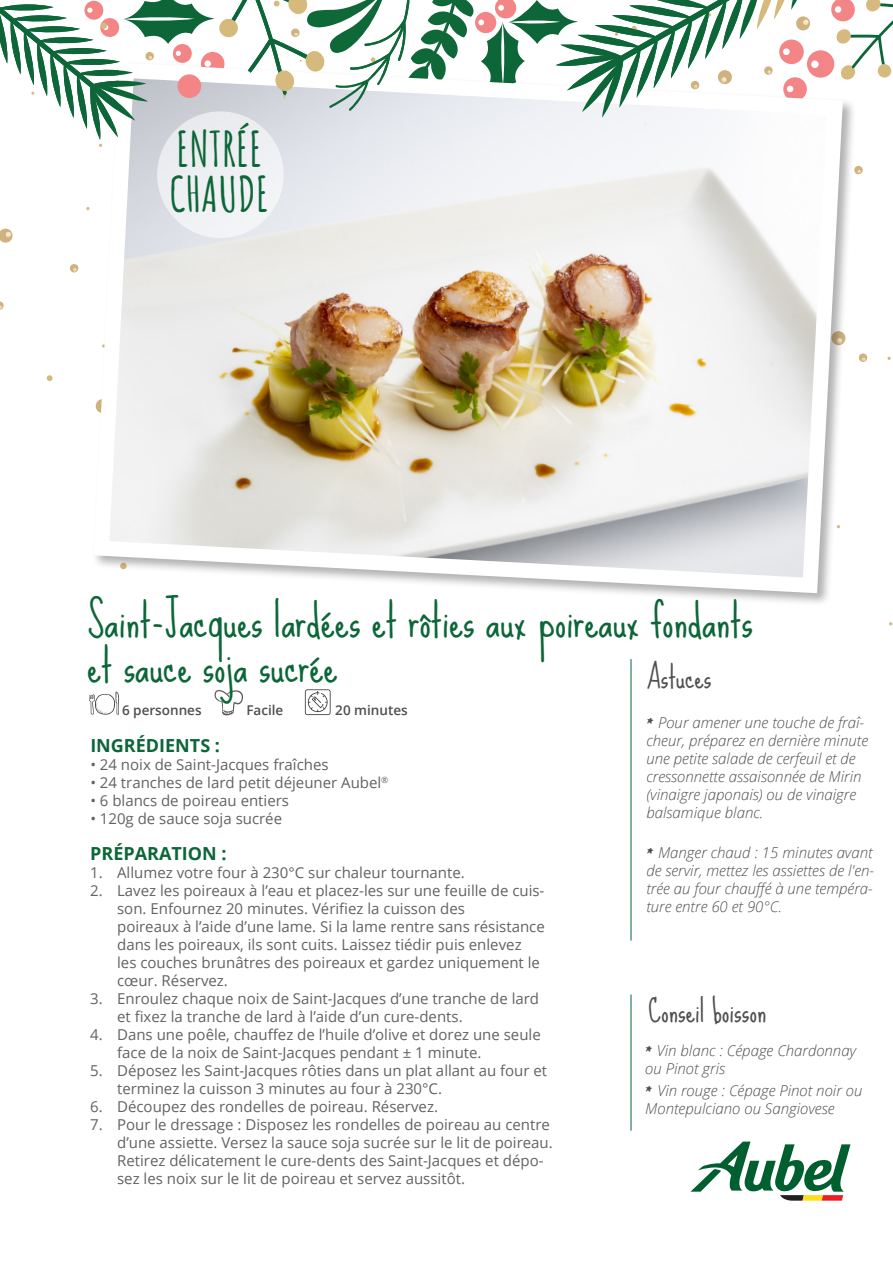
<style>
.page{position:relative;width:893px;height:1263px;background:#fff}
.page>*{position:absolute;margin:0;border:0;box-sizing:border-box;transform-origin:0 0}
.t1{font:700 48px "Amatic SC";color:#0c6638}
.t2{font:45px "Sue Ellen Francisco";color:#0c6638}
.t3{font:30px "Sue Ellen Francisco";color:#4e4f50}
.t4{font:700 18px "Open Sans";color:#0c6638}
.t5{font:15px/18px "Open Sans";color:#626265}
.t6{font:italic 300 15px/18px "Open Sans";color:#4e4f50}
.t7{font:600 13.5px "Open Sans";color:#4e4f50}
.s1{font-family:"Sue Ellen Francisco";font-weight:400;font-style:normal;font-size:18px}
</style>
<div class="page">
<svg style="left:0;top:229px;width:13px;height:14px"></svg>
<svg style="left:858px;top:353px;width:10px;height:9px"></svg>
<svg style="left:856px;top:166px;width:7px;height:8px"></svg>
<svg style="left:70px;top:264px;width:9px;height:8px"></svg>
<svg style="left:0;top:301px;width:4px;height:9px"></svg>
<svg style="left:887px;top:357px;width:4px;height:3px"></svg>
<svg style="left:47px;top:375px;width:6px;height:6px"></svg>
<img style="left:86px;top:154px;width:765px;height:447px">
<div style="left:157px;top:111px;width:127px;height:127px;background:#eff1f4;border-radius:50%"></div>
<svg style="left:0;top:0;width:893px;height:154px"></svg>
<hr style="left:631px;top:659px;width:1px;height:281px;background:#0c6638">
<hr style="left:631px;top:994px;width:1px;height:137px;background:#0c6638">
<svg style="left:89px;top:691px;width:30px;height:24px"></svg>
<svg style="left:215px;top:690px;width:28px;height:25px"></svg>
<svg style="left:305px;top:689px;width:26px;height:26px"></svg>
<svg style="left:690px;top:1141px;width:160px;height:59px"></svg>
<p class="t1" style="left:176px;top:112px;width:88px">ENTRÉE</p>
<p class="t1" style="left:170px;top:157px;width:101px">CHAUDE</p>
<p class="t2" style="left:87px;top:595px;width:667px">Saint-Jacques lardées et rôties aux poireaux fondants</p>
<p class="t2" style="left:87px;top:640px;width:252px">et sauce soja sucrée</p>
<p class="t3" style="left:646px;top:660px;width:67px">Astuces</p>
<p class="t6" style="left:646px;top:713px;width:223px"><span class="s1">*</span> Pour amener une touche de fraî&shy;cheur, préparez en dernière minute une petite salade de cerfeuil et de cressonnette assaisonnée de Mirin (vinaigre japonais) ou de vinaigre balsamique blanc.</p>
<p class="t6" style="left:646px;top:843px;width:229px;text-align:justify"><span class="s1">*</span> Manger chaud : 15 minutes avant de servir, mettez les assiettes de l'en&shy;trée au four chauffé à une tempéra&shy;ture entre 60 et 90°C.</p>
<p class="t7" style="left:122px;top:700px;width:81px">6 personnes</p>
<p class="t7" style="left:246px;top:700px;width:39px">Facile</p>
<p class="t7" style="left:335px;top:700px;width:74px">20 minutes</p>
<p class="t4" style="left:90px;top:733px;width:131px">INGRÉDIENTS :</p>
<p class="t5" style="left:90px;top:755px;width:240px">• 24 noix de Saint-Jacques fraîches</p>
<p class="t5" style="left:90px;top:773px;width:300px">• 24 tranches de lard petit déjeuner Aubel<sup>®</sup></p>
<p class="t5" style="left:90px;top:791px;width:200px">• 6 blancs de poireau entiers</p>
<p class="t5" style="left:90px;top:809px;width:193px">• 120g de sauce soja sucrée</p>
<p class="t4" style="left:90px;top:841px;width:138px">PRÉPARATION :</p>
<p class="t5" style="left:90px;top:863px;width:376px">1. Allumez votre four à 230°C sur chaleur tournante.</p>
<p class="t5" style="left:117px;top:881px;width:429px;text-indent:-27px">2. Lavez les poireaux à l’eau et placez-les sur une feuille de cuis&shy;son. Enfournez 20 minutes. Vérifiez la cuisson des<br>poireaux à l’aide d’une lame. Si la lame rentre sans résistance dans les poireaux, ils sont cuits. Laissez tiédir puis enlevez<br>les couches brunâtres des poireaux et gardez uniquement le cœur. Réservez.</p>
<p class="t5" style="left:117px;top:989px;width:423px;text-indent:-27px">3. Enroulez chaque noix de Saint-Jacques d’une tranche de lard et fixez la tranche de lard à l’aide d’un cure-dents.</p>
<p class="t5" style="left:117px;top:1025px;width:425px;text-indent:-27px">4. Dans une poêle, chauffez de l’huile d’olive et dorez une seule face de la noix de Saint-Jacques pendant ± 1 minute.</p>
<p class="t5" style="left:117px;top:1061px;width:432px;text-indent:-27px">5. Déposez les Saint-Jacques rôties dans un plat allant au four et terminez la cuisson 3 minutes au four à 230°C.</p>
<p class="t5" style="left:90px;top:1097px;width:349px">6. Découpez des rondelles de poireau. Réservez.</p>
<p class="t5" style="left:117px;top:1115px;width:437px;text-indent:-27px">7. Pour le dressage : Disposez les rondelles de poireau au centre d’une assiette. Versez la sauce soja sucrée sur le lit de poireau.<br>Retirez délicatement le cure-dents des Saint-Jacques et dépo&shy;sez les noix sur le lit de poireau et servez aussitôt.</p>
<p class="t3" style="left:648px;top:994px;width:120px">Conseil boisson</p>
<p class="t6" style="left:645px;top:1041px;width:213px"><span class="s1">*</span> Vin blanc : Cépage Chardonnay ou Pinot gris</p>
<p class="t6" style="left:645px;top:1081px;width:219px"><span class="s1">*</span> Vin rouge : Cépage Pinot noir ou<br>Montepulciano ou Sangiovese</p>
</div>
